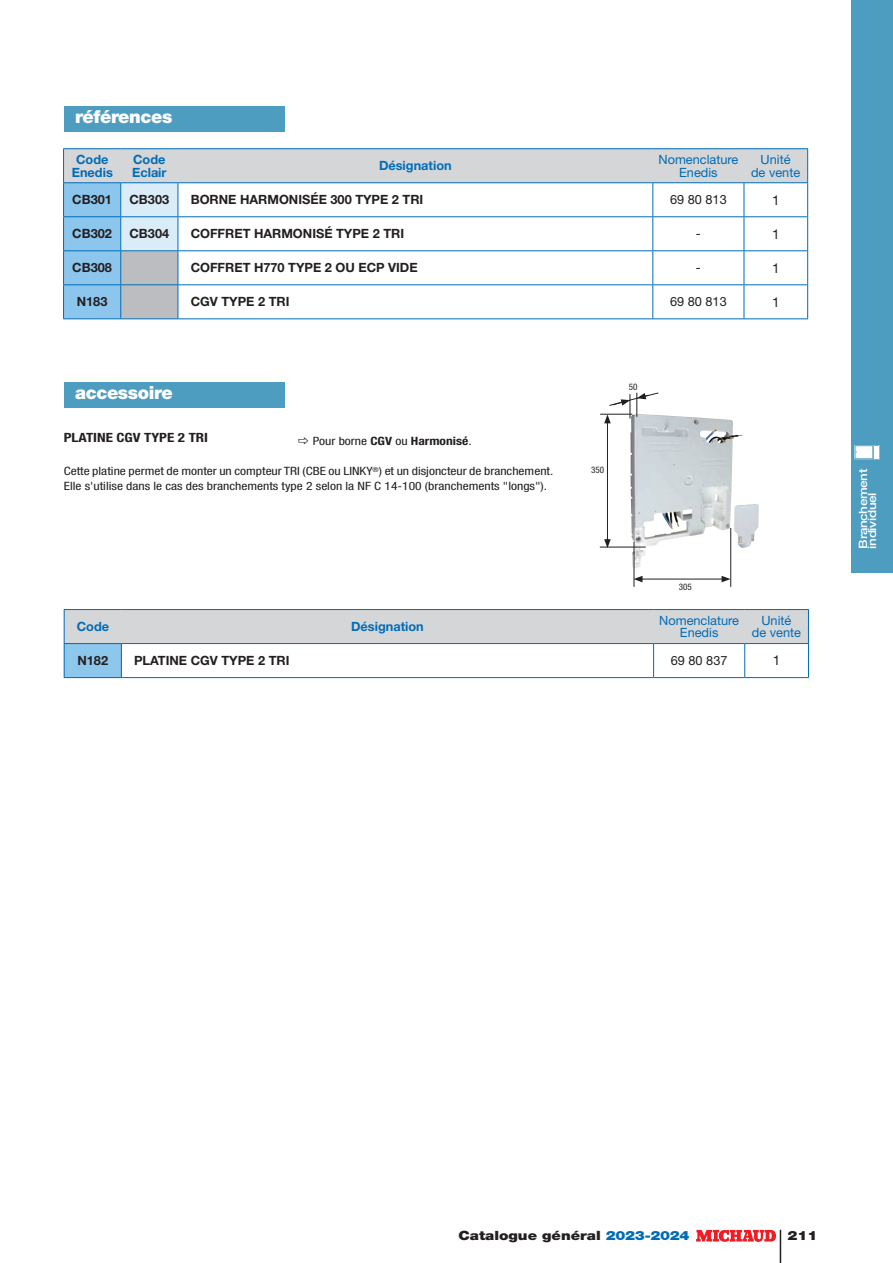
<style>
.page{position:relative;width:893px;height:1263px;background:#fff}
.page>*{position:absolute;margin:0;border:0;box-sizing:border-box;transform-origin:0 0}
.t1{font:900 18px "Helvetica Neue LT Pro";letter-spacing:-.02em;color:#fff}
.t2{font:13.5px "Helvetica Neue LT Pro";color:#231f20}
.t3{font:700 12.75px "Helvetica Neue LT Pro";color:#231f20}
.t4{font:12.75px/12px "Helvetica Neue LT Pro";color:#006cb7;text-align:center}
.t5{font:700 12.75px/13.5px "Helvetica Neue LT Pro";color:#006cb7;text-align:center}
.t6{font:900 12.75px "Helvetica Neue LT Pro";color:#231f20;scale:1.18 1}
.t7{font:12.75px "Helvetica Neue LT Pro";color:#231f20}
.t8{font:700 condensed 12.75px "Helvetica Neue LT Pro";color:#231f20;scale:1.18 1}
.t9{font:condensed 11.55px/15px "Helvetica Neue LT Pro";color:#231f20;scale:1.18 1}
.t10{font:500 11.55px/9px "Helvetica Neue LT Pro";letter-spacing:-.03em;color:#fff;scale:1.18 1}
.t11{font:condensed 9px "Helvetica Neue LT Pro";color:#231f20}
.s1{font-weight:700}
.s2{color:#006cb7}
</style>
<div class="page">
<hr style="left:0;top:0;width:1px;height:64px;background:#4d9dc0">
<hr style="left:780px;top:1230px;width:1px;height:33px;background:#231f20">
<svg style="left:696px;top:1230px;width:80px;height:12px"></svg>
<div style="left:851px;top:0;width:42px;height:573px;background:#4d9dc0"></div>
<svg style="left:854px;top:445px;width:26px;height:14px"></svg>
<svg style="left:65px;top:610px;width:743px;height:67px"></svg>
<hr style="left:64px;top:610px;width:1px;height:33px;background:#006cb7">
<hr style="left:64px;top:609px;width:57px;height:1px;background:#006cb7">
<hr style="left:121px;top:609px;width:533px;height:1px;background:#006cb7">
<hr style="left:654px;top:609px;width:91px;height:1px;background:#006cb7">
<hr style="left:745px;top:609px;width:64px;height:1px;background:#006cb7">
<hr style="left:808px;top:610px;width:1px;height:33px;background:#006cb7">
<hr style="left:64px;top:644px;width:1px;height:33px;background:#006cb7">
<hr style="left:64px;top:643px;width:57px;height:1px;background:#006cb7">
<hr style="left:121px;top:644px;width:1px;height:33px;background:#006cb7">
<hr style="left:121px;top:643px;width:533px;height:1px;background:#006cb7">
<hr style="left:653px;top:644px;width:1px;height:33px;background:#006cb7">
<hr style="left:654px;top:643px;width:91px;height:1px;background:#006cb7">
<hr style="left:744px;top:644px;width:1px;height:33px;background:#006cb7">
<hr style="left:745px;top:643px;width:64px;height:1px;background:#006cb7">
<hr style="left:808px;top:644px;width:1px;height:33px;background:#006cb7">
<hr style="left:64px;top:677px;width:57px;height:1px;background:#006cb7">
<hr style="left:121px;top:677px;width:533px;height:1px;background:#006cb7">
<hr style="left:654px;top:677px;width:91px;height:1px;background:#006cb7">
<hr style="left:745px;top:677px;width:64px;height:1px;background:#006cb7">
<div style="left:65px;top:106px;width:220px;height:26px;background:#4d9dc0"></div>
<div style="left:65px;top:382px;width:220px;height:25px;background:#4d9dc0"></div>
<svg style="left:64px;top:149px;width:743px;height:169px"></svg>
<hr style="left:63px;top:149px;width:1px;height:33px;background:#006cb7">
<hr style="left:63px;top:148px;width:58px;height:1px;background:#006cb7">
<hr style="left:121px;top:148px;width:57px;height:1px;background:#006cb7">
<hr style="left:178px;top:148px;width:475px;height:1px;background:#006cb7">
<hr style="left:653px;top:148px;width:91px;height:1px;background:#006cb7">
<hr style="left:744px;top:148px;width:64px;height:1px;background:#006cb7">
<hr style="left:807px;top:149px;width:1px;height:33px;background:#006cb7">
<hr style="left:63px;top:183px;width:1px;height:33px;background:#006cb7">
<hr style="left:63px;top:182px;width:58px;height:1px;background:#006cb7">
<hr style="left:120px;top:183px;width:1px;height:33px;background:#006cb7">
<hr style="left:121px;top:182px;width:57px;height:1px;background:#006cb7">
<hr style="left:178px;top:183px;width:1px;height:33px;background:#006cb7">
<hr style="left:178px;top:182px;width:475px;height:1px;background:#006cb7">
<hr style="left:652px;top:183px;width:1px;height:33px;background:#006cb7">
<hr style="left:653px;top:182px;width:91px;height:1px;background:#006cb7">
<hr style="left:744px;top:183px;width:1px;height:33px;background:#006cb7">
<hr style="left:744px;top:182px;width:64px;height:1px;background:#006cb7">
<hr style="left:807px;top:183px;width:1px;height:34px;background:#006cb7">
<hr style="left:63px;top:217px;width:1px;height:33px;background:#006cb7">
<hr style="left:63px;top:216px;width:58px;height:1px;background:#006cb7">
<hr style="left:120px;top:217px;width:1px;height:33px;background:#006cb7">
<hr style="left:121px;top:216px;width:57px;height:1px;background:#006cb7">
<hr style="left:178px;top:217px;width:1px;height:33px;background:#006cb7">
<hr style="left:178px;top:216px;width:475px;height:1px;background:#006cb7">
<hr style="left:652px;top:217px;width:1px;height:33px;background:#006cb7">
<hr style="left:653px;top:216px;width:91px;height:1px;background:#006cb7">
<hr style="left:744px;top:217px;width:1px;height:33px;background:#006cb7">
<hr style="left:744px;top:216px;width:63px;height:1px;background:#006cb7">
<hr style="left:807px;top:217px;width:1px;height:34px;background:#006cb7">
<hr style="left:63px;top:251px;width:1px;height:33px;background:#006cb7">
<hr style="left:63px;top:250px;width:58px;height:1px;background:#006cb7">
<hr style="left:120px;top:251px;width:1px;height:33px;background:#006cb7">
<hr style="left:121px;top:250px;width:57px;height:1px;background:#006cb7">
<hr style="left:178px;top:251px;width:1px;height:33px;background:#006cb7">
<hr style="left:178px;top:250px;width:475px;height:1px;background:#006cb7">
<hr style="left:652px;top:251px;width:1px;height:33px;background:#006cb7">
<hr style="left:653px;top:250px;width:91px;height:1px;background:#006cb7">
<hr style="left:744px;top:251px;width:1px;height:33px;background:#006cb7">
<hr style="left:744px;top:250px;width:63px;height:1px;background:#006cb7">
<hr style="left:807px;top:251px;width:1px;height:34px;background:#006cb7">
<hr style="left:63px;top:285px;width:1px;height:33px;background:#006cb7">
<hr style="left:63px;top:284px;width:58px;height:1px;background:#006cb7">
<hr style="left:63px;top:318px;width:58px;height:1px;background:#006cb7">
<hr style="left:120px;top:285px;width:1px;height:33px;background:#006cb7">
<hr style="left:121px;top:284px;width:57px;height:1px;background:#006cb7">
<hr style="left:121px;top:318px;width:57px;height:1px;background:#006cb7">
<hr style="left:178px;top:285px;width:1px;height:33px;background:#006cb7">
<hr style="left:178px;top:284px;width:475px;height:1px;background:#006cb7">
<hr style="left:178px;top:318px;width:475px;height:1px;background:#006cb7">
<hr style="left:652px;top:285px;width:1px;height:33px;background:#006cb7">
<hr style="left:653px;top:284px;width:91px;height:1px;background:#006cb7">
<hr style="left:653px;top:318px;width:91px;height:1px;background:#006cb7">
<hr style="left:744px;top:285px;width:1px;height:33px;background:#006cb7">
<hr style="left:744px;top:284px;width:63px;height:1px;background:#006cb7">
<hr style="left:807px;top:285px;width:1px;height:33px;background:#006cb7">
<hr style="left:744px;top:318px;width:64px;height:1px;background:#006cb7">
<img style="left:630px;top:415px;width:101px;height:153px">
<hr style="left:600px;top:414px;width:32px;height:1px;background:#231f20">
<hr style="left:600px;top:547px;width:46px;height:1px;background:#231f20">
<hr style="left:607px;top:421px;width:1px;height:121px;background:#231f20">
<svg style="left:604px;top:392px;width:55px;height:31px"></svg>
<svg style="left:604px;top:539px;width:7px;height:9px"></svg>
<hr style="left:634px;top:542px;width:1px;height:45px;background:#231f20">
<hr style="left:730px;top:528px;width:1px;height:59px;background:#231f20">
<hr style="left:640px;top:579px;width:84px;height:1px;background:#231f20">
<svg style="left:634px;top:576px;width:8px;height:6px"></svg>
<svg style="left:722px;top:576px;width:9px;height:6px"></svg>
<h1 class="t1" style="left:75px;top:106px;width:99px">références</h1>
<p class="t5" style="left:72px;top:152px;width:43px">Code<br>Enedis</p>
<p class="t5" style="left:132px;top:152px;width:36px;text-align:left">Code<br>Eclair</p>
<p class="t5" style="left:379px;top:159px;width:74px">Désignation</p>
<p class="t4" style="left:658px;top:152px;width:81px;line-height:13.5px">Nomenclature<br>Enedis</p>
<p class="t4" style="left:751px;top:152px;width:51px;line-height:13.5px">Unité<br>de vente</p>
<p class="t3" style="left:72px;top:192px;width:41px">CB301</p>
<p class="t3" style="left:130px;top:192px;width:41px">CB303</p>
<p class="t3" style="left:191px;top:192px;width:234px">BORNE HARMONISÉE 300 TYPE 2 TRI</p>
<p class="t7" style="left:670px;top:192px;width:58px">69 80 813</p>
<p class="t2" style="left:772px;top:191px;width:9px">1</p>
<p class="t3" style="left:72px;top:226px;width:41px">CB302</p>
<p class="t3" style="left:130px;top:226px;width:41px">CB304</p>
<p class="t3" style="left:191px;top:226px;width:215px">COFFRET HARMONISÉ TYPE 2 TRI</p>
<p class="t7" style="left:696px;top:226px;width:6px">-</p>
<p class="t2" style="left:772px;top:225px;width:9px">1</p>
<p class="t3" style="left:72px;top:260px;width:41px">CB308</p>
<p class="t3" style="left:191px;top:260px;width:228px">COFFRET H770 TYPE 2 OU ECP VIDE</p>
<p class="t7" style="left:696px;top:260px;width:6px">-</p>
<p class="t2" style="left:772px;top:259px;width:9px">1</p>
<p class="t3" style="left:77px;top:294px;width:32px">N183</p>
<p class="t3" style="left:191px;top:294px;width:100px">CGV TYPE 2 TRI</p>
<p class="t7" style="left:670px;top:294px;width:58px">69 80 813</p>
<p class="t2" style="left:772px;top:293px;width:9px">1</p>
<h1 class="t1" style="left:75px;top:381px;width:99px">accessoire</h1>
<p class="t8" style="left:64px;top:429px;width:124px">PLATINE CGV TYPE 2 TRI</p>
<p class="t9" style="left:313px;top:433px;width:136px">Pour borne <span class="s1">CGV</span> ou <span class="s1">Harmonisé</span>.</p>
<p class="t9" style="left:64px;top:464px;width:416px">Cette platine permet de monter un compteur TRI (CBE ou LINKY<sup>®</sup>) et un disjoncteur de branchement.<br>Elle s'utilise dans le cas des branchements type 2 selon la NF C 14-100 (branchements "longs").</p>
<p class="t11" style="left:629px;top:382px;width:10px">50</p>
<p class="t11" style="left:591px;top:465px;width:14px">350</p>
<p class="t11" style="left:679px;top:581px;width:14px">305</p>
<p class="t5" style="left:77px;top:619px;width:34px">Code</p>
<p class="t5" style="left:351px;top:619px;width:74px">Désignation</p>
<p class="t4" style="left:659px;top:614px;width:81px">Nomenclature<br>Enedis</p>
<p class="t4" style="left:752px;top:614px;width:51px">Unité<br>de vente</p>
<p class="t3" style="left:77px;top:653px;width:32px">N182</p>
<p class="t3" style="left:134px;top:653px;width:157px">PLATINE CGV TYPE 2 TRI</p>
<p class="t7" style="left:671px;top:653px;width:58px">69 80 837</p>
<p class="t2" style="left:773px;top:652px;width:9px">1</p>
<p class="t10" style="left:858px;top:549px;width:69px;rotate:-90deg">Branchement individuel</p>
<p class="t6" style="left:458px;top:1228px;width:197px">Catalogue général <span class="s2">2023-2024</span></p>
<p class="t6" style="left:787px;top:1228px;width:27px">211</p>
</div>
